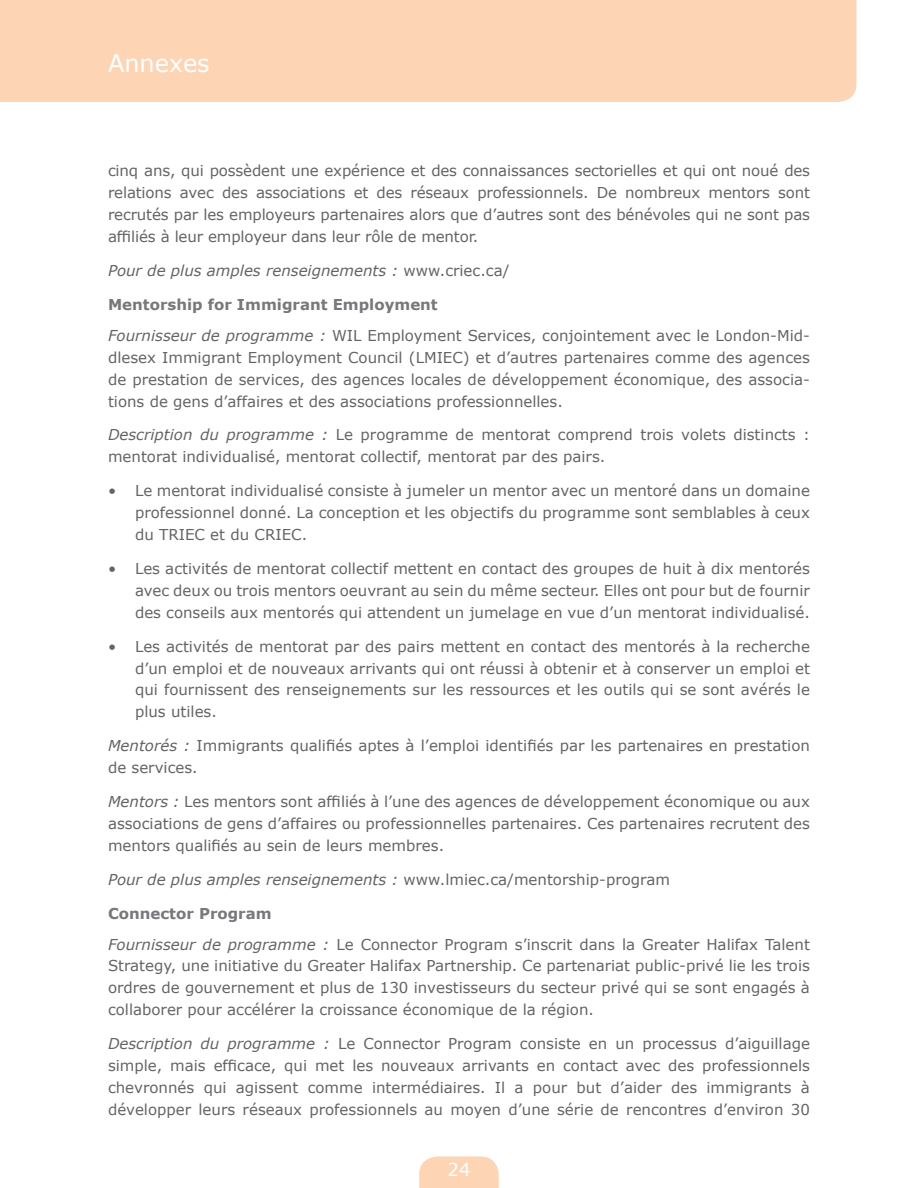
<style>
.page{position:relative;width:918px;height:1188px;background:#fff}
.page>*{position:absolute;margin:0;border:0;box-sizing:border-box;transform-origin:0 0}
.t1{font:24px "Verdana";color:#fff}
.t2{font:18px "Verdana";color:#fff}
.t3{font:15px/21.9px "Verdana";color:#636466;text-align:justify}
.t4{font:italic 15px "Verdana";color:#636466}
.s1{font-style:normal}
.s2{font-weight:700;color:#77787b}
.s3{font-style:italic}
</style>
<div class="page">
<div style="left:0;top:0;width:856px;height:102px;background:#fdd4b4"></div>
<svg style="left:419px;top:1156px;width:80px;height:32px;background:#fdd7b9"></svg>
<h1 class="t1" style="left:108px;top:48px;width:103px">Annexes</h1>
<p class="t3" style="left:108px;top:160px;width:704px">cinq ans, qui possèdent une expérience et des connaissances sectorielles et qui ont noué des relations avec des associations et des réseaux professionnels. De nombreux mentors sont recrutés par les employeurs partenaires alors que d’autres sont des bénévoles qui ne sont pas affiliés à leur employeur dans leur rôle de mentor.</p>
<p class="t4" style="left:108px;top:261px;width:403px">Pour de plus amples renseignements : <span class="s1">www.criec.ca/</span></p>
<p class="t3" style="left:108px;top:289px;width:703px;line-height:30.9px"><span class="s2">Mentorship for Immigrant Employment<br></span><span class="s3">Fournisseur de programme :</span> WIL Employment Services, conjointement avec le London-Mid-</p>
<p class="t3" style="left:108px;top:347px;width:703px">dlesex Immigrant Employment Council (LMIEC) et d’autres partenaires comme des agences de prestation de services, des agences locales de développement économique, des associa&shy;tions de gens d’affaires et des associations professionnelles.</p>
<p class="t3" style="left:108px;top:424px;width:704px"><span class="s3">Description du programme :</span> Le programme de mentorat comprend trois volets distincts : mentorat individualisé, mentorat collectif, mentorat par des pairs.</p>
<p class="t3" style="left:135px;top:480px;width:677px;text-indent:-27px">• Le mentorat individualisé consiste à jumeler un mentor avec un mentoré dans un domaine professionnel donné. La conception et les objectifs du programme sont semblables à ceux du TRIEC et du CRIEC.</p>
<p class="t3" style="left:135px;top:558px;width:676px;text-indent:-27px">• Les activités de mentorat collectif mettent en contact des groupes de huit à dix mentorés avec deux ou trois mentors oeuvrant au sein du même secteur. Elles ont pour but de fournir des conseils aux mentorés qui attendent un jumelage en vue d’un mentorat individualisé.</p>
<p class="t3" style="left:135px;top:635px;width:677px;text-indent:-27px">• Les activités de mentorat par des pairs mettent en contact des mentorés à la recherche d’un emploi et de nouveaux arrivants qui ont réussi à obtenir et à conserver un emploi et qui fournissent des renseignements sur les ressources et les outils qui se sont avérés le plus utiles.</p>
<p class="t3" style="left:108px;top:735px;width:703px"><span class="s3">Mentorés :</span> Immigrants qualifiés aptes à l’emploi identifiés par les partenaires en prestation de services.</p>
<p class="t3" style="left:108px;top:791px;width:703px"><span class="s3">Mentors :</span> Les mentors sont affiliés à l’une des agences de développement économique ou aux associations de gens d’affaires ou professionnelles partenaires. Ces partenaires recrutent des mentors qualifiés au sein de leurs membres.</p>
<p class="t4" style="left:108px;top:870px;width:563px">Pour de plus amples renseignements : <span class="s1">www.lmiec.ca/mentorship-program</span></p>
<p class="t3" style="left:108px;top:898px;width:703px;line-height:30.9px"><span class="s2">Connector Program<br></span><span class="s3">Fournisseur de programme :</span> Le Connector Program s’inscrit dans la Greater Halifax Talent</p>
<p class="t3" style="left:108px;top:955px;width:703px">Strategy, une initiative du Greater Halifax Partnership. Ce partenariat public-privé lie les trois ordres de gouvernement et plus de 130 investisseurs du secteur privé qui se sont engagés à collaborer pour accélérer la croissance économique de la région.</p>
<p class="t3" style="left:108px;top:1033px;width:704px"><span class="s3">Description du programme :</span> Le Connector Program consiste en un processus d’aiguillage simple, mais efficace, qui met les nouveaux arrivants en contact avec des professionnels chevronnés qui agissent comme intermédiaires. Il a pour but d’aider des immigrants à développer leurs réseaux professionnels au moyen d’une série de rencontres d’environ 30</p>
<p class="t2" style="left:448px;top:1158px;width:24px">24</p>
</div>
